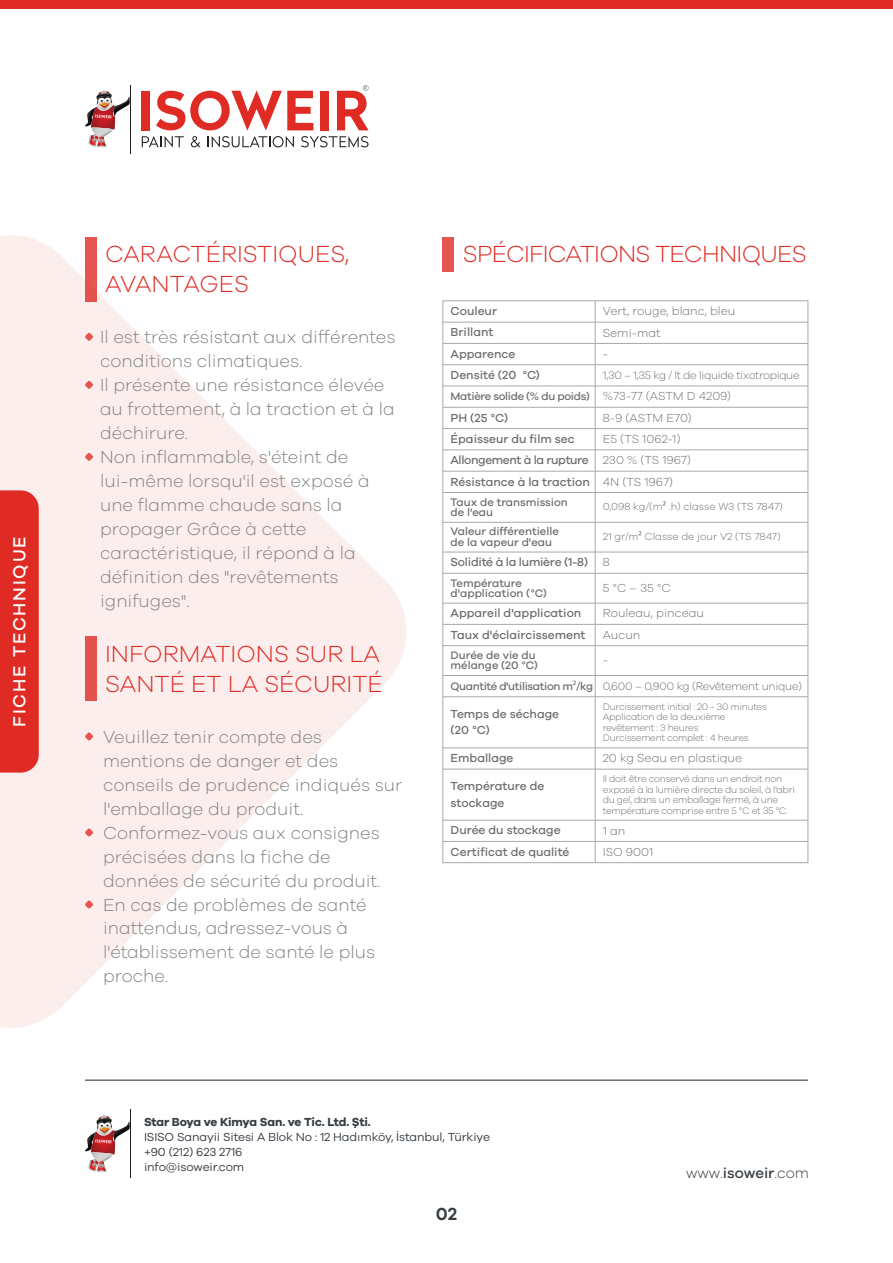
<style>
.page{position:relative;width:893px;height:1263px;background:#fff}
.page>*{position:absolute;margin:0;border:0;box-sizing:border-box;transform-origin:0 0}
.t1{font:300 24px/30px "Galano Grotesque";color:#e02b25}
.t2{font:300 24px "Galano Grotesque";letter-spacing:-.03em;color:#e02b25}
.t3{font:300 18px/24px "Galano Grotesque";color:#808285}
.t4{font:500 18px "Galano Grotesque";letter-spacing:.1em;color:#fff}
.t5{font:600 18px "Galano Grotesque";color:#373e45}
.t6{font:300 15px "Galano Grotesque";color:#373e45}
.t7{font:500 12px/16.2px "Galano Grotesque";color:#6d6e71}
.t8{font:300 12px "Galano Grotesque";color:#6d6e71}
.t9{font:12px/15px "Galano Grotesque";letter-spacing:-.01em;color:#373e45}
.t10{font:500 12px/21.3px "Galano Grotesque";letter-spacing:-.025em;color:#6d6e71}
.t11{font:700 12px "Galano Grotesque";letter-spacing:-.02em;color:#373e45}
.t12{font:500 12px "Galano Grotesque";letter-spacing:-.02em;color:#6d6e71}
.t13{font:300 11.25px/21.3px "Galano Grotesque";letter-spacing:-.03em;color:#6d6e71}
.t14{font:500 11.25px/10.5px "Galano Grotesque";color:#6d6e71}
.t15{font:300 10.5px "Galano Grotesque";color:#6d6e71}
.t16{font:300 9.75px/10.5px "Galano Grotesque";letter-spacing:-.03em;color:#6d6e71}
.s1{font-weight:500}
.s2{font-size:12px}
.s3{font-weight:300}
.s4{font-family:"Myriad Pro";font-weight:400}
</style>
<div class="page">
<svg style="left:0;top:235px;width:406px;height:793px;fill:#fceeed"></svg>
<div style="left:0;top:490px;width:39px;height:283px;background:#e02b25"></div>
<hr style="left:130px;top:85px;width:1px;height:68px;background:#231f20">
<svg style="left:85px;top:91px;width:45px;height:56px"></svg>
<svg style="left:142px;top:136px;width:42px;height:11px"></svg>
<svg style="left:191px;top:136px;width:10px;height:11px"></svg>
<svg style="left:208px;top:136px;width:86px;height:11px"></svg>
<svg style="left:301px;top:136px;width:68px;height:11px"></svg>
<div style="left:142px;top:91px;width:8px;height:39px;background:#e02b25"></div>
<svg style="left:156px;top:91px;width:157px;height:39px"></svg>
<div style="left:320px;top:91px;width:8px;height:39px;background:#e02b25"></div>
<svg style="left:337px;top:85px;width:32px;height:45px"></svg>
<hr style="left:130px;top:1110px;width:1px;height:68px;background:#231f20">
<svg style="left:85px;top:1115px;width:45px;height:57px"></svg>
<hr style="left:85px;top:1080px;width:723px;height:1px;background:#231f20">
<div style="left:0;top:0;width:893px;height:9px;background:#e02b25"></div>
<div style="left:443px;top:237px;width:11px;height:34px;background:#e65550"></div>
<div style="left:85px;top:637px;width:11px;height:64px;background:#e5524d"></div>
<svg style="left:85px;top:828px;width:8px;height:8px"></svg>
<svg style="left:85px;top:900px;width:8px;height:8px"></svg>
<svg style="left:85px;top:732px;width:8px;height:8px"></svg>
<hr style="left:443px;top:322px;width:365px;height:1px;background:#a7a9ac">
<hr style="left:443px;top:343px;width:365px;height:1px;background:#a7a9ac">
<hr style="left:443px;top:364px;width:365px;height:1px;background:#a7a9ac">
<hr style="left:443px;top:386px;width:365px;height:1px;background:#a7a9ac">
<hr style="left:443px;top:407px;width:365px;height:1px;background:#a7a9ac">
<hr style="left:443px;top:428px;width:365px;height:1px;background:#a7a9ac">
<hr style="left:443px;top:449px;width:365px;height:1px;background:#a7a9ac">
<hr style="left:443px;top:471px;width:365px;height:1px;background:#a7a9ac">
<hr style="left:443px;top:492px;width:365px;height:1px;background:#a7a9ac">
<svg style="left:595px;top:301px;width:1px;height:191px"></svg>
<hr style="left:443px;top:522px;width:365px;height:1px;background:#a7a9ac">
<hr style="left:595px;top:492px;width:1px;height:30px;background:#a7a9ac">
<hr style="left:443px;top:552px;width:365px;height:1px;background:#a7a9ac">
<hr style="left:595px;top:522px;width:1px;height:30px;background:#a7a9ac">
<hr style="left:443px;top:573px;width:365px;height:1px;background:#a7a9ac">
<svg style="left:595px;top:552px;width:1px;height:21px"></svg>
<hr style="left:443px;top:603px;width:365px;height:1px;background:#a7a9ac">
<hr style="left:595px;top:573px;width:1px;height:30px;background:#a7a9ac">
<hr style="left:443px;top:624px;width:365px;height:1px;background:#a7a9ac">
<hr style="left:443px;top:645px;width:365px;height:1px;background:#a7a9ac">
<hr style="left:443px;top:675px;width:365px;height:1px;background:#a7a9ac">
<hr style="left:443px;top:696px;width:365px;height:1px;background:#a7a9ac">
<svg style="left:595px;top:603px;width:1px;height:93px"></svg>
<hr style="left:443px;top:747px;width:365px;height:1px;background:#a7a9ac">
<hr style="left:595px;top:697px;width:1px;height:51px;background:#a7a9ac">
<hr style="left:443px;top:769px;width:365px;height:1px;background:#a7a9ac">
<svg style="left:595px;top:748px;width:1px;height:21px"></svg>
<hr style="left:443px;top:820px;width:365px;height:1px;background:#a7a9ac">
<hr style="left:595px;top:769px;width:1px;height:51px;background:#a7a9ac">
<hr style="left:443px;top:841px;width:365px;height:1px;background:#a7a9ac">
<svg style="left:595px;top:821px;width:1px;height:42px"></svg>
<div style="left:85px;top:237px;width:11px;height:64px;background:#e65550"></div>
<svg style="left:85px;top:381px;width:8px;height:8px"></svg>
<svg style="left:85px;top:453px;width:8px;height:8px"></svg>
<svg style="left:85px;top:333px;width:8px;height:8px"></svg>
<p class="t4" style="left:9px;top:727px;width:192px;rotate:-90deg">FICHE TECHNIQUE</p>
<h1 class="t1" style="left:105px;top:238px;width:246px">CARACTÉRISTIQUES,<br>AVANTAGES</h1>
<p class="t3" style="left:100px;top:324px;width:297px">Il est très résistant aux différentes conditions climatiques.<br>Il présente une résistance élevée au frottement, à la traction et à la déchirure.<br>Non inflammable, s'éteint de lui-même lorsqu'il est exposé à une flamme chaude sans la propager Grâce à cette caractéristique, il répond à la définition des "revêtements ignifuges".</p>
<h1 class="t1" style="left:105px;top:638px;width:279px">INFORMATIONS SUR LA<br>SANTÉ ET LA SÉCURITÉ</h1>
<p class="t3" style="left:103px;top:724px;width:301px">Veuillez tenir compte des mentions de danger et des conseils de prudence indiqués sur l'emballage du produit.<br>Conformez-vous aux consignes précisées dans la fiche de données de sécurité du produit.<br>En cas de problèmes de santé inattendus, adressez-vous à l'établissement de santé le plus proche.</p>
<h1 class="t2" style="left:463px;top:240px;width:345px">SPÉCIFICATIONS TECHNIQUES</h1>
<p class="t7" style="left:451px;top:303px;width:48px">Couleur</p>
<p class="t8" style="left:603px;top:304px;width:134px">Vert, rouge, blanc, bleu</p>
<p class="t7" style="left:451px;top:324px;width:44px">Brillant</p>
<p class="t8" style="left:603px;top:325px;width:59px">Semi-mat</p>
<p class="t7" style="left:451px;top:345px;width:66px">Apparence</p>
<p class="t8" style="left:603px;top:346px;width:7px">-</p>
<p class="t7" style="left:451px;top:366px;width:91px">Densité (20 °C)</p>
<p class="t13" style="left:451px;top:364px;width:351px;text-indent:152px">1,30 – 1,35 kg / lt de liquide tixotropique<br><span class="s1">Matière solide (% du poids)</span> <span class="s2">%73-77 (ASTM D 4209)</span></p>
<p class="t7" style="left:451px;top:409px;width:59px">PH (25 °C)</p>
<p class="t8" style="left:603px;top:410px;width:90px">8-9 (ASTM E70)</p>
<p class="t7" style="left:451px;top:430px;width:126px">Épaisseur du film sec</p>
<p class="t10" style="left:451px;top:428px;width:242px;text-indent:152px"><span class="s3">E5 (TS 1062-1)<br></span>Allongement à la rupture <span class="s3">230 % (TS 1967)<br></span>Résistance à la traction <span class="s3">4N (TS 1967)</span></p>
<p class="t14" style="left:451px;top:496px;width:119px">Taux de transmission de l'eau</p>
<p class="t15" style="left:603px;top:501px;width:181px">0,098 kg/(m<span class="s4">²</span> .h) classe W3 (TS 7847)</p>
<p class="t14" style="left:451px;top:526px;width:110px">Valeur différentielle de la vapeur d'eau</p>
<p class="t15" style="left:603px;top:530px;width:179px">21 gr/m<span class="s4">²</span> Classe de jour V2 (TS 7847)</p>
<p class="t12" style="left:451px;top:555px;width:161px">Solidité à la lumière (1-8) <span class="s3">8</span></p>
<p class="t14" style="left:451px;top:577px;width:98px">Température d'application (°C)</p>
<p class="t8" style="left:603px;top:581px;width:69px">5 °C – 35 °C</p>
<p class="t7" style="left:451px;top:605px;width:132px">Appareil d'application</p>
<p class="t8" style="left:603px;top:606px;width:103px">Rouleau, pinceau</p>
<p class="t7" style="left:451px;top:626px;width:136px">Taux d'éclaircissement</p>
<p class="t8" style="left:603px;top:627px;width:39px">Aucun</p>
<p class="t14" style="left:451px;top:649px;width:89px">Durée de vie du mélange (20 °C)</p>
<p class="t8" style="left:603px;top:653px;width:7px">-</p>
<p class="t13" style="left:451px;top:675px;width:353px"><span class="s1">Quantité d'utilisation m</span><span class="s4">²</span><span class="s1">/kg</span> 0,600 – 0,900 kg (Revêtement unique)</p>
<p class="t7" style="left:451px;top:705px;width:110px">Temps de séchage (20 °C)</p>
<p class="t16" style="left:603px;top:701px;width:166px">Durcissement initial : 20 - 30 minutes<br>Application de la deuxième revêtement : 3 heures<br>Durcissement complet : 4 heures</p>
<p class="t7" style="left:451px;top:750px;width:64px">Emballage</p>
<p class="t8" style="left:603px;top:751px;width:141px">20 kg Seau en plastique</p>
<p class="t7" style="left:451px;top:778px;width:95px">Température de stockage</p>
<p class="t16" style="left:603px;top:773px;width:194px">Il doit être conservé dans un endroit non exposé à la lumière directe du soleil, à l'abri du gel, dans un emballage fermé, à une température comprise entre 5 °C et 35 °C.</p>
<p class="t7" style="left:451px;top:822px;width:112px">Durée du stockage</p>
<p class="t8" style="left:603px;top:823px;width:24px">1 an</p>
<p class="t7" style="left:451px;top:843px;width:120px">Certificat de qualité</p>
<p class="t8" style="left:603px;top:845px;width:52px">ISO 9001</p>
<p class="t11" style="left:144px;top:1114px;width:228px">Star Boya ve Kimya San. ve Tic. Ltd. Şti.</p>
<p class="t9" style="left:144px;top:1128px;width:347px">ISISO Sanayii Sitesi A Blok No : 12 Hadımköy, İstanbul, Türkiye +90 (212) 623 2716<br>info@isoweir.com</p>
<p class="t5" style="left:436px;top:1203px;width:23px">02</p>
<p class="t6" style="left:686px;top:1164px;width:124px">www.<span class="s1">isoweir</span>.com</p>
</div>
